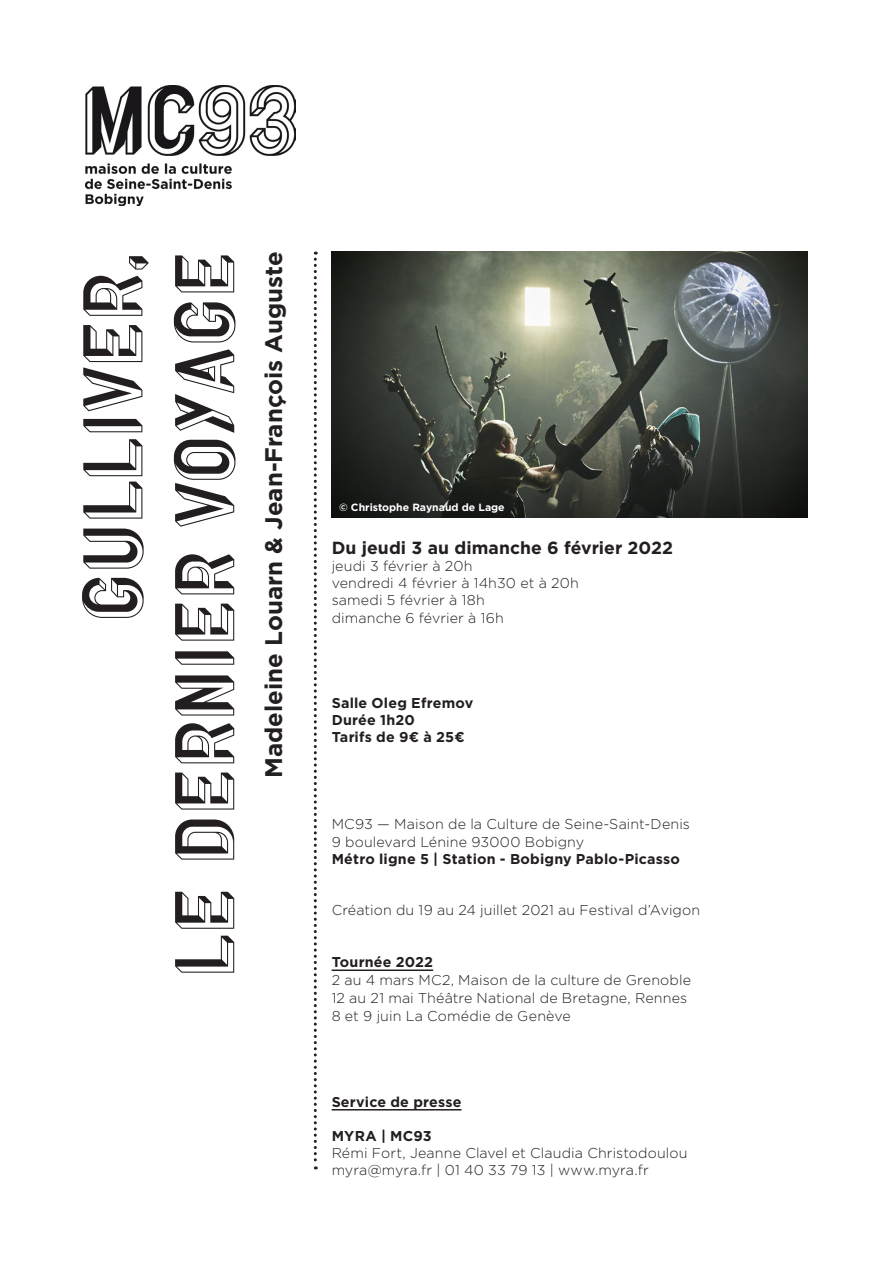
<style>
.page{position:relative;width:893px;height:1263px;background:#fff}
.page>*{position:absolute;margin:0;border:0;box-sizing:border-box;transform-origin:0 0}
.titre{font:500 76.5px/91.8px "Utopia";color:#231f20;text-align:right}
.oeuvre{font:700 24px "Gotham";color:#231f20}
.infos_pratiques{font:700 17.55px "Gotham";letter-spacing:.005em;color:#231f20}
.spectacle{font:300 14.25px "Gotham";letter-spacing:.01em;color:#231f20}
.infos_pratiques-2{font:300 14.25px/17.1px "Gotham";letter-spacing:.005em;color:#231f20}
.distribution{font:300 14.25px "Gotham";letter-spacing:.005em;color:#231f20}
.spectacle-2{font:700 14.25px "Gotham";letter-spacing:.015em;color:#231f20}
.infos_pratiques-3{font:700 14.25px "Gotham";letter-spacing:.015em;color:#231f20}
.distribution-2{font:700 14.25px "Gotham";letter-spacing:.015em;color:#231f20}
.oeuvre-2{font:700 10.5px "Gotham";color:#fff}
</style>
<div class="page">
<svg style="left:314px;top:252px;width:3px;height:917px"></svg>
<hr style="left:332px;top:969px;width:101px;height:2px;background:#231f20">
<hr style="left:332px;top:1109px;width:129px;height:1px;background:#231f20">
<img style="left:332px;top:252px;width:476px;height:265px">
<img style="left:85px;top:85px;width:210px;height:121px">
<p class="titre" style="left:65px;top:978px;width:728px;rotate:-90deg">Gulliver,<br>le dernier voyage</p>
<p class="oeuvre" style="left:258px;top:778px;width:528px;rotate:-90deg">Madeleine Louarn &amp; Jean-François Auguste</p>
<p class="oeuvre-2" style="left:339px;top:500px;width:167px">© Christophe Raynaud de Lage</p>
<p class="infos_pratiques" style="left:332px;top:536px;width:343px">Du jeudi 3 au dimanche 6 février 2022</p>
<p class="infos_pratiques-2" style="left:332px;top:557px;width:249px">jeudi 3 février à 20h<br>vendredi 4 février à 14h30 et à 20h samedi 5 février à 18h<br>dimanche 6 février à 16h</p>
<p class="infos_pratiques-3" style="left:332px;top:693px;width:143px">Salle Oleg Efremov</p>
<p class="infos_pratiques-3" style="left:332px;top:711px;width:85px">Durée 1h20</p>
<p class="infos_pratiques-3" style="left:332px;top:728px;width:134px">Tarifs de 9€ à 25€</p>
<p class="spectacle" style="left:332px;top:814px;width:360px">MC93 — Maison de la Culture de Seine-Saint-Denis</p>
<p class="spectacle" style="left:332px;top:832px;width:254px">9 boulevard Lénine 93000 Bobigny</p>
<p class="spectacle-2" style="left:332px;top:849px;width:350px">Métro ligne 5 | Station - Bobigny Pablo-Picasso</p>
<p class="infos_pratiques-2" style="left:332px;top:901px;width:370px">Création du 19 au 24 juillet 2021 au Festival d’Avigon</p>
<p class="distribution-2" style="left:332px;top:953px;width:103px">Tournée 2022</p>
<p class="spectacle" style="left:332px;top:971px;width:361px">2 au 4 mars MC2, Maison de la culture de Grenoble</p>
<p class="spectacle" style="left:332px;top:989px;width:357px">12 au 21 mai Théâtre National de Bretagne, Rennes</p>
<p class="spectacle" style="left:332px;top:1007px;width:241px">8 et 9 juin La Comédie de Genève</p>
<p class="distribution-2" style="left:332px;top:1092px;width:131px">Service de presse</p>
<p class="distribution-2" style="left:332px;top:1126px;width:102px">MYRA | MC93</p>
<p class="distribution" style="left:332px;top:1144px;width:357px">Rémi Fort, Jeanne Clavel et Claudia Christodoulou</p>
<p class="distribution" style="left:332px;top:1161px;width:319px">myra@myra.fr | 01 40 33 79 13 | www.myra.fr</p>
</div>
